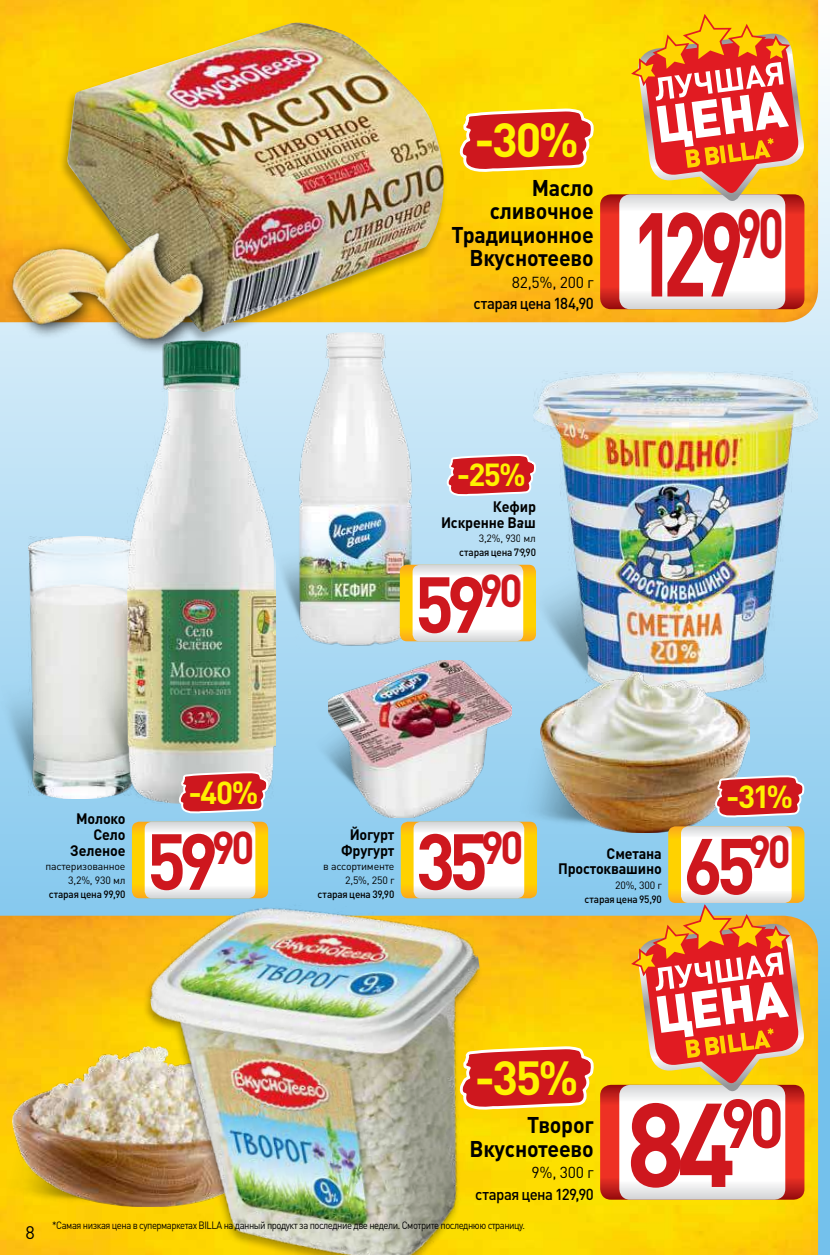
<style>
.page{position:relative;width:830px;height:1255px;background:#fff}
.page>*{position:absolute;margin:0;border:0;box-sizing:border-box;transform-origin:0 0}
.t1{font:700 117px "DIN Pro";color:#ce171e;scale:.7 1}
.t2{font:700 117px "DIN Pro";color:#ce171e;scale:.93 1}
.t3{font:700 78px "DIN Pro";letter-spacing:-.095em;color:#ce171e;scale:.93 1}
.t4{font:700 47.25px "DIN Pro";color:#fff200}
.t5{font:700 31.5px "DIN Pro";color:#fff200}
.t6{font:700 22.5px/23.7px "DIN Pro";letter-spacing:-.01em;color:#000;text-align:right;scale:.95 1}
.t7{font:18px "DIN Pro";color:#000}
.t8{font:500 15.75px "DIN Pro";letter-spacing:-.035em;color:#000;scale:.95 1}
.t9{font:15.75px "DIN Pro";letter-spacing:-.02em;color:#000}
.t10{font:700 15px/15.8px "DIN Pro";letter-spacing:-.01em;color:#000;text-align:right;scale:.95 1}
.t11{font:10.5px "DIN Pro";letter-spacing:-.05em;color:#000;scale:.9 1}
.t12{font:500 10.5px "DIN Pro";letter-spacing:-.02em;color:#000;scale:.95 1}
.t13{font:10.5px/14.2px "DIN Pro";letter-spacing:-.02em;color:#000;text-align:right}
.t14{font:10.5px "DIN Pro";letter-spacing:-.05em;color:#000}
</style>
<div class="page">
<div style="left:0;top:0;width:829px;height:1254px;background:linear-gradient(to bottom,#fcfdfc,#62b9e7)"></div>
<img style="left:0;top:915px;width:817px;height:339px">
<img style="left:0;top:0;width:817px;height:322px">
<div style="left:58px;top:22px;width:390px;height:323px;background:#000;opacity:.3"></div>
<img style="left:67px;top:23px;width:377px;height:309px">
<svg style="left:458px;top:106px;width:135px;height:71px;background:#de5d2f"></svg>
<svg style="left:600px;top:14px;width:204px;height:295px"></svg>
<img style="left:0;top:164px;width:261px;height:225px">
<img style="left:275px;top:532px;width:20px;height:97px">
<img style="left:295px;top:332px;width:121px;height:321px">
<svg style="left:445px;top:341px;width:91px;height:158px;background:#ccbecc"></svg>
<svg style="left:399px;top:564px;width:123px;height:77px"></svg>
<div style="left:307px;top:705px;width:21px;height:92px;background:#9bd2f1"></div>
<img style="left:328px;top:660px;width:183px;height:158px">
<svg style="left:400px;top:821px;width:136px;height:77px"></svg>
<img style="left:823px;top:474px;width:6px;height:52px">
<img style="left:0;top:656px;width:28px;height:141px">
<img style="left:28px;top:537px;width:99px;height:261px">
<img style="left:88px;top:643px;width:39px;height:160px">
<img style="left:127px;top:340px;width:148px;height:463px">
<img style="left:132px;top:658px;width:136px;height:240px">
<div style="left:0;top:1121px;width:109px;height:91px;background:#fed002"></div>
<img style="left:13px;top:1046px;width:127px;height:160px">
<img style="left:140px;top:881px;width:375px;height:373px">
<svg style="left:458px;top:1043px;width:135px;height:71px;background:#de5c2f"></svg>
<img style="left:522px;top:548px;width:11px;height:134px">
<img style="left:533px;top:372px;width:283px;height:321px">
<img style="left:508px;top:745px;width:92px;height:90px">
<img style="left:540px;top:672px;width:208px;height:160px">
<svg style="left:600px;top:826px;width:204px;height:373px"></svg>
<img style="left:713px;top:662px;width:91px;height:158px">
<h3 class="t10" style="left:70px;top:810px;width:60px">Молоко<br>Село<br>Зеленое</h3>
<p class="t13" style="left:45px;top:858px;width:81px">пастеризованное<br>3,2%, 930 мл</p>
<p class="t12" style="left:49px;top:887px;width:82px">старая цена 99,90</p>
<h3 class="t5" style="left:188px;top:770px;width:71px">-40%</h3>
<h2 class="t3" style="left:147px;top:808px;width:117px">59<sup>90</sup></h2>
<h3 class="t4" style="left:474px;top:108px;width:106px">-30%</h3>
<h3 class="t6" style="left:451px;top:175px;width:151px">Масло сливочное<br>Традиционное<br>Вкуснотеево</h3>
<h3 class="t9" style="left:511px;top:271px;width:83px">82,5%, 200 г</h3>
<h3 class="t8" style="left:473px;top:293px;width:128px">старая цена 184,90</h3>
<h1 class="t1" style="left:631px;top:175px;width:220px">129<sup>90</sup></h1>
<h3 class="t5" style="left:456px;top:453px;width:71px">-25%</h3>
<h3 class="t10" style="left:441px;top:498px;width:101px">Кефир<br>Искренне Ваш</h3>
<p class="t14" style="left:478px;top:531px;width:59px">3,2%, 930 мл</p>
<p class="t12" style="left:459px;top:545px;width:82px">старая цена 79,90</p>
<h2 class="t3" style="left:414px;top:551px;width:117px">59<sup>90</sup></h2>
<h3 class="t10" style="left:341px;top:825px;width:58px;text-align:center">Йогурт<br>Фругурт</h3>
<p class="t13" style="left:323px;top:858px;width:73px">в ассортименте<br>2,5%, 250 г</p>
<p class="t12" style="left:317px;top:887px;width:82px">старая цена 39,90</p>
<h2 class="t3" style="left:415px;top:808px;width:117px">35<sup>90</sup></h2>
<h3 class="t10" style="left:558px;top:844px;width:111px">Сметана<br>Простоквашино</h3>
<p class="t14" style="left:615px;top:877px;width:48px">20%, 300 г</p>
<p class="t12" style="left:584px;top:892px;width:83px">старая цена 95,90</p>
<h3 class="t5" style="left:725px;top:774px;width:68px">-31%</h3>
<h2 class="t3" style="left:683px;top:813px;width:117px">65<sup>90</sup></h2>
<h3 class="t7" style="left:26px;top:1220px;width:11px">8</h3>
<h3 class="t4" style="left:474px;top:1045px;width:105px">-35%</h3>
<h3 class="t6" style="left:469px;top:1112px;width:132px">Творог<br>Вкуснотеево</h3>
<h3 class="t9" style="left:531px;top:1161px;width:64px">9%, 300 г</h3>
<h3 class="t8" style="left:475px;top:1183px;width:126px">старая цена 129,90</h3>
<p class="t11" style="left:52px;top:1218px;width:526px">*Самая низкая цена в супермаркетах BILLA на данный продукт за последние две недели. Смотрите последнюю страницу.</p>
<h1 class="t2" style="left:625px;top:1065px;width:171px">84<sup>90</sup></h1>
</div>
